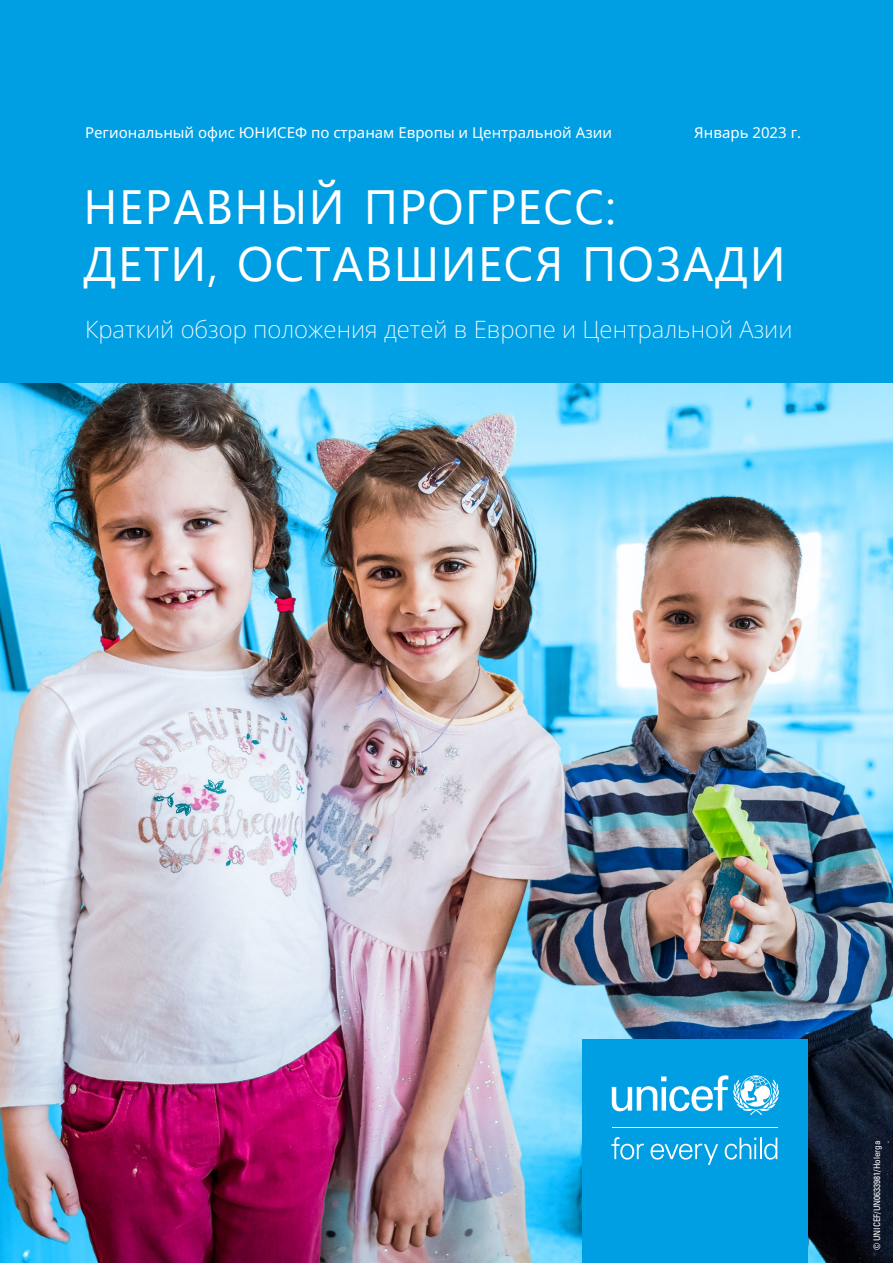
<style>
.page{position:relative;width:893px;height:1263px;background:#fff}
.page>*{position:absolute;margin:0;border:0;box-sizing:border-box;transform-origin:0 0}
.t1{font:48px/57.6px "Segoe UI";letter-spacing:.03em;color:#fff}
.t2{font:200 24px "Noto Sans";color:#fff}
.t3{font:15px "Noto Sans";color:#fff}
.t4{font:condensed 9px "Univers LT Std";color:#fff}
</style>
<div class="page">
<img style="left:0;top:383px;width:893px;height:880px">
<div style="left:0;top:0;width:893px;height:383px;background:#009fe3"></div>
<div style="left:583px;top:1040px;width:225px;height:223px;background:#009fe3"></div>
<svg style="left:612px;top:1075px;width:167px;height:40px"></svg>
<hr style="left:612px;top:1127px;width:165px;height:1px;background:#fff">
<svg style="left:611px;top:1137px;width:33px;height:22px"></svg>
<svg style="left:651px;top:1144px;width:67px;height:21px"></svg>
<svg style="left:725px;top:1137px;width:52px;height:22px"></svg>
<p class="t3" style="left:85px;top:125px;width:528px">Региональный офис ЮНИСЕФ по странам Европы и Центральной Азии</p>
<p class="t3" style="left:694px;top:125px;width:108px">Январь 2023 г.</p>
<h1 class="t1" style="left:84px;top:181px;width:704px">НЕРАВНЫЙ ПРОГРЕСС:<br>ДЕТИ, ОСТАВШИЕСЯ ПОЗАДИ</h1>
<h2 class="t2" style="left:85px;top:318px;width:709px">Краткий обзор положения детей в Европе и Центральной Азии</h2>
<p class="t4" style="left:871px;top:1250px;width:111px;rotate:-90deg">© UNICEF/UN0633981/Holerga</p>
</div>
